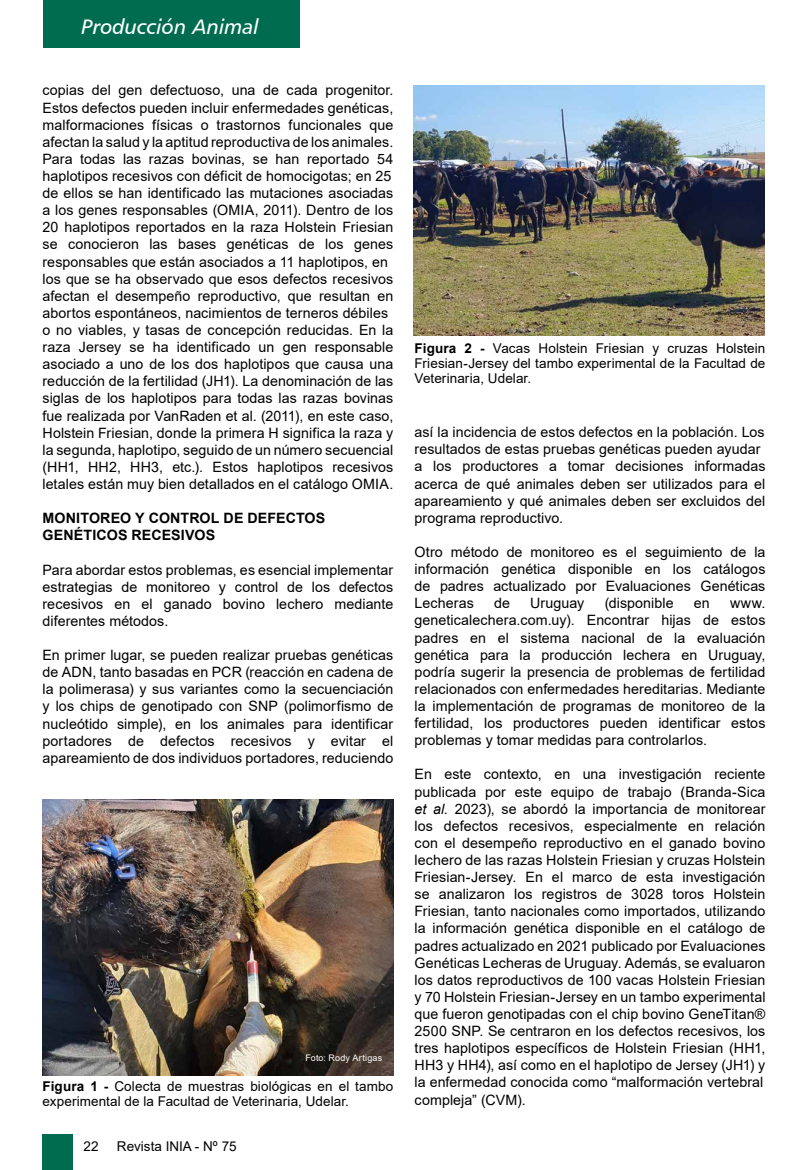
<style>
.page{position:relative;width:808px;height:1170px;background:#fff}
.page>*{position:absolute;margin:0;border:0;box-sizing:border-box;transform-origin:0 0}
.t1{font:21px "Humanist 777 BT Italic B";color:#fff}
.t2{font:14.25px/17.1px "Arial";letter-spacing:.005em;color:#000;text-align:justify}
.t3{font:700 14.25px/17.1px "Arial";letter-spacing:.01em;color:#000}
.t4{font:13.5px/15px "Arial";letter-spacing:.005em;color:#000}
.t5{font:9px "Arial";letter-spacing:.02em;color:#fff}
.s1{font-weight:700}
.s2{font-style:italic}
</style>
<div class="page">
<div style="left:43px;top:0;width:257px;height:47px;background:#006c4f"></div>
<div style="left:43px;top:1134px;width:30px;height:35px;background:#006c4f"></div>
<img style="left:43px;top:799px;width:350px;height:276px">
<img style="left:414px;top:85px;width:351px;height:250px">
<h1 class="t1" style="left:81px;top:13px;width:179px">Producción Animal</h1>
<p class="t2" style="left:43px;top:82px;width:352px;text-align:left">copias del gen defectuoso, una de cada progenitor.<br>Estos defectos pueden incluir enfermedades genéticas, malformaciones físicas o trastornos funcionales que afectan la salud y la aptitud reproductiva de los animales.<br>Para todas las razas bovinas, se han reportado 54 haplotipos recesivos con déficit de homocigotas; en 25 de ellos se han identificado las mutaciones asociadas a los genes responsables (OMIA, 2011). Dentro de los 20 haplotipos reportados en la raza Holstein Friesian se conocieron las bases genéticas de los genes responsables que están asociados a 11 haplotipos, en los que se ha observado que esos defectos recesivos afectan el desempeño reproductivo, que resultan en abortos espontáneos, nacimientos de terneros débiles o no viables, y tasas de concepción reducidas. En la raza Jersey se ha identificado un gen responsable asociado a uno de los dos haplotipos que causa una reducción de la fertilidad (JH1). La denominación de las siglas de los haplotipos para todas las razas bovinas fue realizada por VanRaden et al. (2011), en este caso, Holstein Friesian, donde la primera H significa la raza y la segunda, haplotipo, seguido de un número secuencial (HH1, HH2, HH3, etc.). Estos haplotipos recesivos letales están muy bien detallados en el catálogo OMIA.</p>
<p class="t3" style="left:43px;top:510px;width:284px">MONITOREO Y CONTROL DE DEFECTOS<br>GENÉTICOS RECESIVOS</p>
<p class="t2" style="left:43px;top:561px;width:352px">Para abordar estos problemas, es esencial implementar estrategias de monitoreo y control de los defectos recesivos en el ganado bovino lechero mediante diferentes métodos.</p>
<p class="t2" style="left:43px;top:646px;width:352px">En primer lugar, se pueden realizar pruebas genéticas de ADN, tanto basadas en PCR (reacción en cadena de la polimerasa) y sus variantes como la secuenciación y los chips de genotipado con SNP (polimorfismo de nucleótido simple), en los animales para identificar portadores de defectos recesivos y evitar el apareamiento de dos individuos portadores, reduciendo</p>
<p class="t5" style="left:305px;top:1051px;width:78px">Foto: Rody Artigas</p>
<p class="t4" style="left:43px;top:1078px;width:352px"><span class="s1">Figura 1 -</span> Colecta de muestras biológicas en el tambo experimental de la Facultad de Veterinaria, Udelar.</p>
<p class="t4" style="left:84px;top:1138px;width:17px">22</p>
<p class="t4" style="left:117px;top:1138px;width:121px">Revista INIA - Nº 75</p>
<p class="t4" style="left:415px;top:341px;width:352px;text-align:justify"><span class="s1">Figura 2 -</span> Vacas Holstein Friesian y cruzas Holstein Friesian-Jersey del tambo experimental de la Facultad de Veterinaria, Udelar.</p>
<p class="t2" style="left:415px;top:423px;width:352px;text-align:left">así la incidencia de estos defectos en la población. Los resultados de estas pruebas genéticas pueden ayudar a los productores a tomar decisiones informadas acerca de qué animales deben ser utilizados para el apareamiento y qué animales deben ser excluidos del programa reproductivo.</p>
<p class="t2" style="left:415px;top:543px;width:352px">Otro método de monitoreo es el seguimiento de la información genética disponible en los catálogos de padres actualizado por Evaluaciones Genéticas Lecheras</p>
<p class="t2" style="left:494px;top:594px;width:17px">de</p>
<p class="t2" style="left:530px;top:594px;width:56px">Uruguay</p>
<p class="t2" style="left:605px;top:594px;width:70px">(disponible</p>
<p class="t2" style="left:694px;top:594px;width:17px">en</p>
<p class="t2" style="left:415px;top:594px;width:352px;text-indent:315px">www. geneticalechera.com.uy). Encontrar hijas de estos padres en el sistema nacional de la evaluación genética para la producción lechera en Uruguay, podría sugerir la presencia de problemas de fertilidad relacionados con enfermedades hereditarias. Mediante la implementación de programas de monitoreo de la fertilidad, los productores pueden identificar estos problemas y tomar medidas para controlarlos.</p>
<p class="t2" style="left:415px;top:765px;width:352px;text-align:left">En este contexto, en una investigación reciente publicada por este equipo de trabajo (Branda-Sica <span class="s2">et al.</span> 2023), se abordó la importancia de monitorear los defectos recesivos, especialmente en relación con el desempeño reproductivo en el ganado bovino lechero de las razas Holstein Friesian y cruzas Holstein Friesian-Jersey. En el marco de esta investigación se analizaron los registros de 3028 toros Holstein Friesian, tanto nacionales como importados, utilizando la información genética disponible en el catálogo de padres actualizado en 2021 publicado por Evaluaciones Genéticas Lecheras de Uruguay. Además, se evaluaron los datos reproductivos de 100 vacas Holstein Friesian y 70 Holstein Friesian-Jersey en un tambo experimental que fueron genotipadas con el chip bovino GeneTitan® 2500 SNP. Se centraron en los defectos recesivos, los tres haplotipos específicos de Holstein Friesian (HH1, HH3 y HH4), así como en el haplotipo de Jersey (JH1) y la enfermedad conocida como “malformación vertebral compleja” (CVM).</p>
</div>
